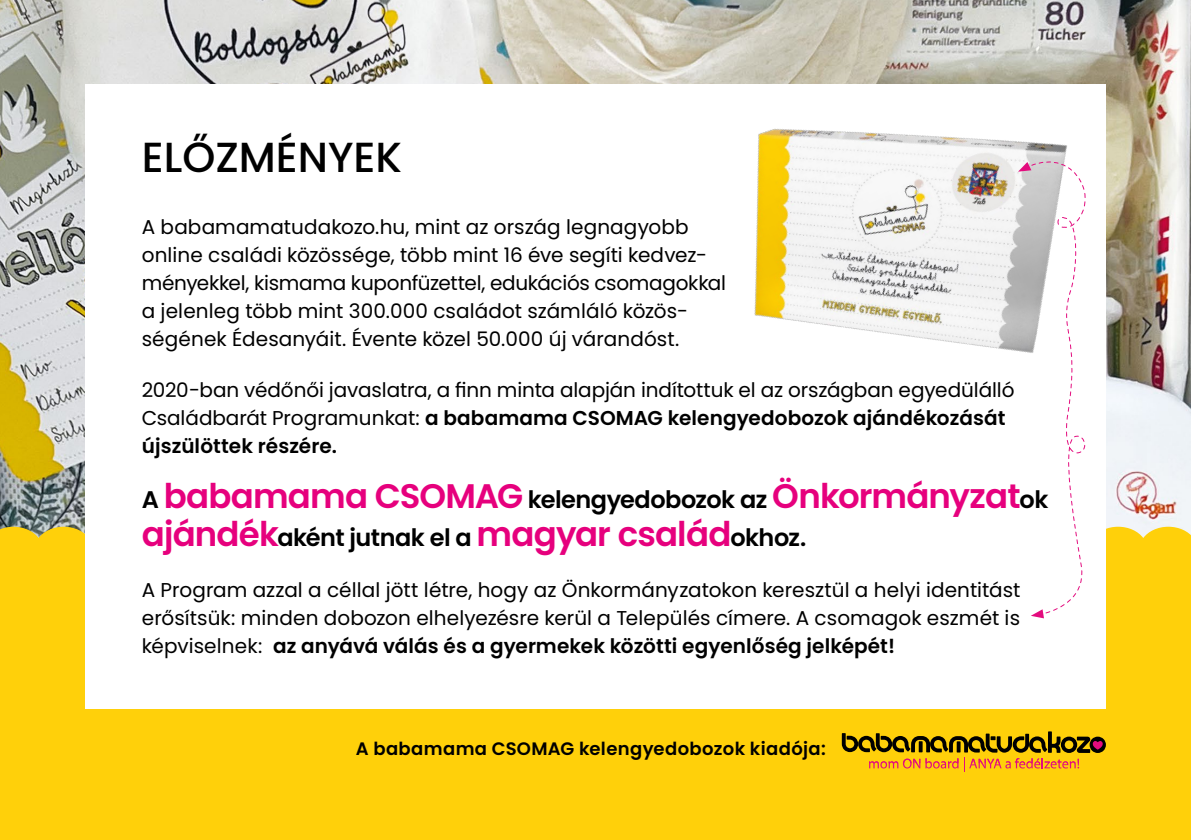
<style>
.page{position:relative;width:1191px;height:840px;background:#fff}
.page>*{position:absolute;margin:0;border:0;box-sizing:border-box;transform-origin:0 0}
.t1{font:500 42px "Poppins";color:#000}
.t2{font:600 34px "Poppins";letter-spacing:-.025em;color:#e6007d}
.t3{font:600 24px "Poppins";letter-spacing:-.02em;color:#000}
.t4{font:20px/28px "Poppins";color:#000}
.t5{font:600 18px "Poppins";letter-spacing:.02em;color:#000}
.s1{font-weight:600}
.s2{font-size:24px;color:#000}
.s3{font-size:34px;color:#e6007d}
</style>
<div class="page">
<img style="left:0;top:0;width:1191px;height:526px">
<div style="left:0;top:526px;width:1191px;height:313px;background:#ffd00a"></div>
<div style="left:85px;top:85px;width:1021px;height:623px;background:#fff"></div>
<svg style="left:841px;top:731px;width:265px;height:40px;background:#c0910f"></svg>
<img style="left:589px;top:9px;width:579px;height:529px">
<svg style="left:1018px;top:156px;width:69px;height:462px"></svg>
<h1 class="t1" style="left:142px;top:133px;width:262px">ELŐZMÉNYEK</h1>
<p class="t4" style="left:142px;top:213px;width:585px">A babamamatudakozo.hu, mint az ország legnagyobb online családi közössége, több mint 16 éve segíti kedvez&shy;ményekkel, kismama kuponfüzettel, edukációs csomagokkal a jelenleg több mint 300.000 családot számláló közös&shy;ségének Édesanyáit. Évente közel 50.000 új várandóst.</p>
<p class="t4" style="left:142px;top:375px;width:874px">2020-ban védőnői javaslatra, a finn minta alapján indítottuk el az országban egyedülálló<br>Családbarát Programunkat: <span class="s1">a babamama CSOMAG kelengyedobozok ajándékozását újszülöttek részére.</span></p>
<h2 class="t2" style="left:142px;top:476px;width:908px"><span class="s2">A</span> babamama CSOMAG <span class="s2">kelengyedobozok az</span> Önkormányzat<span class="s2">ok</span></h2>
<p class="t3" style="left:142px;top:523px;width:666px"><span class="s3">ajándék</span>aként jutnak el a <span class="s3">magyar család</span>okhoz.</p>
<p class="t4" style="left:142px;top:575px;width:880px;text-align:justify">A Program azzal a céllal jött létre, hogy az Önkormányzatokon keresztül a helyi identitást erősítsük: minden dobozon elhelyezésre kerül a Település címere. A csomagok eszmét is képviselnek: <span class="s1">az anyává válás és a gyermekek közötti egyenlőség jelképét!</span></p>
<p class="t5" style="left:356px;top:737px;width:471px">A babamama CSOMAG kelengyedobozok kiadója:</p>
</div>
